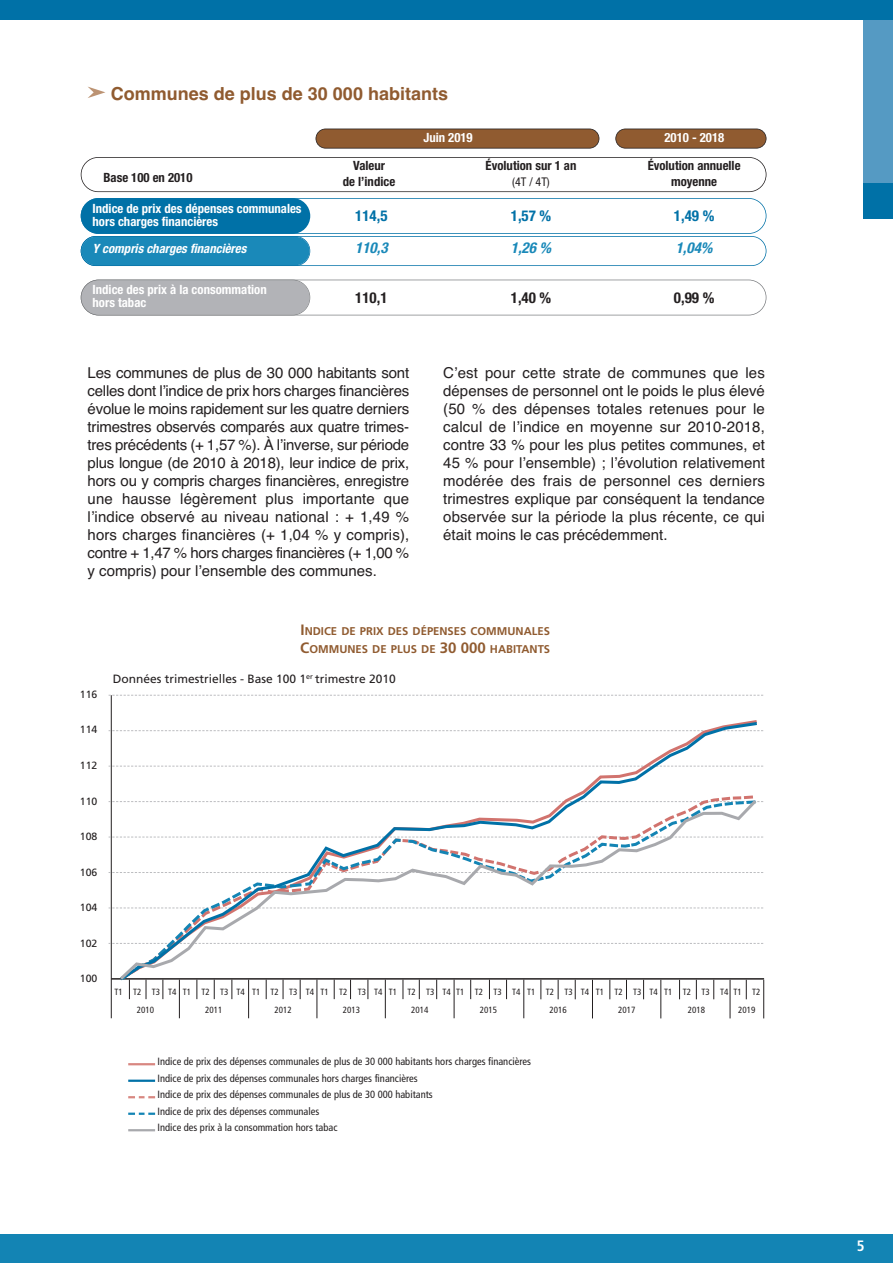
<style>
.page{position:relative;width:893px;height:1263px;background:#fff}
.page>*{position:absolute;margin:0;border:0;box-sizing:border-box;transform-origin:0 0}
.t1{font:700 18px "Helvetica";color:#905b30}
.t2{font:15px/18px "Helvetica";color:#231f20;text-align:justify}
.t3{font:700 condensed 15px "Helvetica Neue";color:#0071a7}
.t4{font:italic 700 condensed 15px "Helvetica Neue";color:#1a89b9}
.t5{font:700 condensed 15px "Helvetica Neue";color:#231f20}
.t6{font:700 condensed 15px "Frutiger";color:#fff}
.t7{font:700 condensed 12.75px/13.5px "Helvetica Neue";color:#fff}
.t8{font:700 condensed 12.75px "Helvetica Neue";color:#231f20}
.t9{font:italic 700 condensed 12.75px "Helvetica Neue";color:#fff}
.t10{font:12px "Frutiger";color:#231f20}
.t11{font:condensed 12px "Helvetica Neue";color:#231f20}
.t12{font:700 11.25px/18px "Frutiger";color:#905b30}
.t13{font:condensed 10.5px/16.5px "Frutiger";color:#231f20}
.t14{font:10.5px "Frutiger";color:#231f20}
.t15{font:condensed 9px/18px "Frutiger";color:#231f20;text-align:center}
.s1{font-size:15px}
</style>
<div class="page">
<div style="left:863px;top:182px;width:30px;height:36px;background:#0071a7"></div>
<div style="left:863px;top:2px;width:30px;height:180px;background:#559ac3"></div>
<div style="left:0;top:1234px;width:893px;height:29px;background:#1384b4"></div>
<div style="left:0;top:0;width:893px;height:20px;background:#0071a7"></div>
<div style="left:81px;top:198px;width:229px;height:36px;background:#0071a7;border-radius:18px"></div>
<div style="left:81px;top:198px;width:685px;height:36px;border:2px solid #0071a7;border-radius:18px"></div>
<div style="left:316px;top:129px;width:283px;height:19px;background:#905b30;border-radius:10px"></div>
<div style="left:316px;top:129px;width:283px;height:20px;border:2px solid #231f20;border-radius:10px"></div>
<div style="left:616px;top:129px;width:150px;height:19px;background:#905b30;border-radius:10px"></div>
<div style="left:615px;top:129px;width:151px;height:20px;border:2px solid #231f20;border-radius:10px"></div>
<div style="left:81px;top:157px;width:685px;height:35px;border:2px solid #231f20;border-radius:18px"></div>
<div style="left:81px;top:236px;width:685px;height:30px;border:2px solid #0071a7;border-radius:15px"></div>
<div style="left:81px;top:237px;width:228px;height:28px;background:#1a89b9;border-radius:14px"></div>
<div style="left:81px;top:236px;width:229px;height:30px;border:2px solid #0071a7;border-radius:15px"></div>
<div style="left:81px;top:280px;width:685px;height:35px;border:2px solid #808285;border-radius:18px"></div>
<div style="left:81px;top:280px;width:228px;height:35px;background:#b2b3b7;border-radius:17px"></div>
<div style="left:81px;top:280px;width:229px;height:35px;border:2px solid #808285;border-radius:18px"></div>
<svg style="left:88px;top:87px;width:17px;height:11px"></svg>
<hr style="left:111px;top:695px;width:1px;height:323px;background:#231f20">
<hr style="left:179px;top:979px;width:1px;height:39px;background:#231f20">
<hr style="left:248px;top:979px;width:1px;height:39px;background:#231f20">
<hr style="left:317px;top:979px;width:1px;height:39px;background:#231f20">
<hr style="left:385px;top:979px;width:1px;height:39px;background:#231f20">
<hr style="left:454px;top:979px;width:1px;height:39px;background:#231f20">
<hr style="left:523px;top:979px;width:1px;height:39px;background:#231f20">
<hr style="left:111px;top:978px;width:653px;height:2px;background:#231f20">
<svg style="left:109px;top:695px;width:654px;height:1px"></svg>
<hr style="left:592px;top:980px;width:1px;height:38px;background:#231f20">
<hr style="left:660px;top:980px;width:1px;height:38px;background:#231f20">
<hr style="left:730px;top:980px;width:1px;height:38px;background:#231f20">
<hr style="left:763px;top:980px;width:1px;height:38px;background:#231f20">
<hr style="left:128px;top:1063px;width:27px;height:2px;background:#d88781">
<hr style="left:128px;top:1079px;width:27px;height:3px;background:#0071a7">
<svg style="left:128px;top:1096px;width:27px;height:2px"></svg>
<svg style="left:128px;top:1112px;width:27px;height:3px"></svg>
<hr style="left:128px;top:1129px;width:27px;height:2px;background:#a8a9ad">
<svg style="left:109px;top:794px;width:654px;height:205px"></svg>
<svg style="left:117px;top:720px;width:643px;height:263px"></svg>
<svg style="left:117px;top:797px;width:642px;height:186px"></svg>
<p class="t1" style="left:111px;top:83px;width:339px">Communes de plus de 30 000 habitants</p>
<p class="t8" style="left:103px;top:173px;width:91px">Base 100 en 2010</p>
<p class="t7" style="left:423px;top:132px;width:51px">Juin 2019</p>
<p class="t7" style="left:664px;top:132px;width:61px">2010 - 2018</p>
<p class="t8" style="left:353px;top:161px;width:34px">Valeur</p>
<p class="t8" style="left:486px;top:161px;width:92px">Évolution sur 1 an</p>
<p class="t8" style="left:648px;top:161px;width:94px">Évolution annuelle</p>
<p class="t8" style="left:343px;top:176px;width:54px">de l’indice</p>
<p class="t11" style="left:512px;top:177px;width:39px">(4T / 4T)</p>
<p class="t8" style="left:671px;top:176px;width:48px">moyenne</p>
<p class="t7" style="left:93px;top:203px;width:211px">Indice de prix des dépenses communales hors charges financières</p>
<p class="t3" style="left:355px;top:210px;width:34px">114,5</p>
<p class="t3" style="left:511px;top:210px;width:42px">1,57 %</p>
<p class="t3" style="left:674px;top:210px;width:42px">1,49 %</p>
<p class="t9" style="left:93px;top:244px;width:155px">Y compris charges financières</p>
<p class="t4" style="left:355px;top:243px;width:34px">110,3</p>
<p class="t4" style="left:511px;top:243px;width:42px">1,26 %</p>
<p class="t4" style="left:676px;top:243px;width:38px">1,04%</p>
<p class="t7" style="left:93px;top:284px;width:176px">Indice des prix à la consommation</p>
<p class="t5" style="left:355px;top:292px;width:34px">110,1</p>
<p class="t5" style="left:511px;top:292px;width:42px">1,40 %</p>
<p class="t5" style="left:674px;top:292px;width:42px">0,99 %</p>
<p class="t7" style="left:93px;top:296px;width:55px">hors tabac</p>
<p class="t2" style="left:88px;top:364px;width:323px">Les communes de plus de 30 000 habitants sont celles dont l’indice de prix hors charges financières évolue le moins rapidement sur les quatre derniers trimestres observés comparés aux quatre trimes&shy;tres précédents (+ 1,57 %). À l’inverse, sur période plus longue (de 2010 à 2018), leur indice de prix, hors ou y compris charges financières, enregistre une hausse légèrement plus importante que l’indice observé au niveau national : + 1,49 % hors charges financières (+ 1,04 % y compris), contre + 1,47 % hors charges financières (+ 1,00 % y compris) pour l’ensemble des communes.</p>
<p class="t2" style="left:443px;top:364px;width:323px">C’est pour cette strate de communes que les dépenses de personnel ont le poids le plus élevé (50 % des dépenses totales retenues pour le calcul de l’indice en moyenne sur 2010-2018, contre 33 % pour les plus petites communes, et 45 % pour l’ensemble) ; l’évolution relativement modérée des frais de personnel ces derniers trimestres explique par conséquent la tendance observée sur la période la plus récente, ce qui était moins le cas précédemment.</p>
<p class="t12" style="left:300px;top:623px;width:252px"><span class="s1">I</span>NDICE DE PRIX DES DÉPENSES COMMUNALES<br><span class="s1">C</span>OMMUNES DE PLUS DE <span class="s1">30 000</span> HABITANTS</p>
<p class="t14" style="left:80px;top:690px;width:19px">116</p>
<p class="t14" style="left:80px;top:726px;width:19px">114</p>
<p class="t14" style="left:80px;top:761px;width:19px">112</p>
<p class="t14" style="left:80px;top:797px;width:19px">110</p>
<p class="t14" style="left:80px;top:832px;width:19px">108</p>
<p class="t14" style="left:80px;top:868px;width:19px">106</p>
<p class="t14" style="left:80px;top:903px;width:19px">104</p>
<p class="t14" style="left:80px;top:939px;width:19px">102</p>
<p class="t14" style="left:80px;top:974px;width:19px">100</p>
<p class="t10" style="left:113px;top:674px;width:284px">Données trimestrielles - Base 100 1<sup>er</sup> trimestre 2010</p>
<p class="t15" style="left:114px;top:984px;width:64px">T1 T2 T3 T4<br>2010</p>
<p class="t15" style="left:183px;top:984px;width:64px">T1 T2 T3 T4<br>2011</p>
<p class="t15" style="left:252px;top:984px;width:64px">T1 T2 T3 T4<br>2012</p>
<p class="t15" style="left:320px;top:984px;width:64px">T1 T2 T3 T4<br>2013</p>
<p class="t15" style="left:389px;top:984px;width:64px">T1 T2 T3 T4<br>2014</p>
<p class="t15" style="left:456px;top:984px;width:66px">T1 T2 T3 T4<br>2015</p>
<p class="t15" style="left:527px;top:984px;width:64px">T1 T2 T3 T4<br>2016</p>
<p class="t15" style="left:596px;top:984px;width:64px">T1 T2 T3 T4<br>2017</p>
<p class="t15" style="left:664px;top:984px;width:66px">T1 T2 T3 T4<br>2018</p>
<p class="t15" style="left:733px;top:984px;width:28px">T1 T2<br>2019</p>
<p class="t13" style="left:158px;top:1054px;width:375px">Indice de prix des dépenses communales de plus de 30 000 habitants hors charges financières Indice de prix des dépenses communales hors charges financières<br>Indice de prix des dépenses communales de plus de 30 000 habitants<br>Indice de prix des dépenses communales<br>Indice des prix à la consommation hors tabac</p>
<p class="t6" style="left:857px;top:1240px;width:9px">5</p>
</div>
